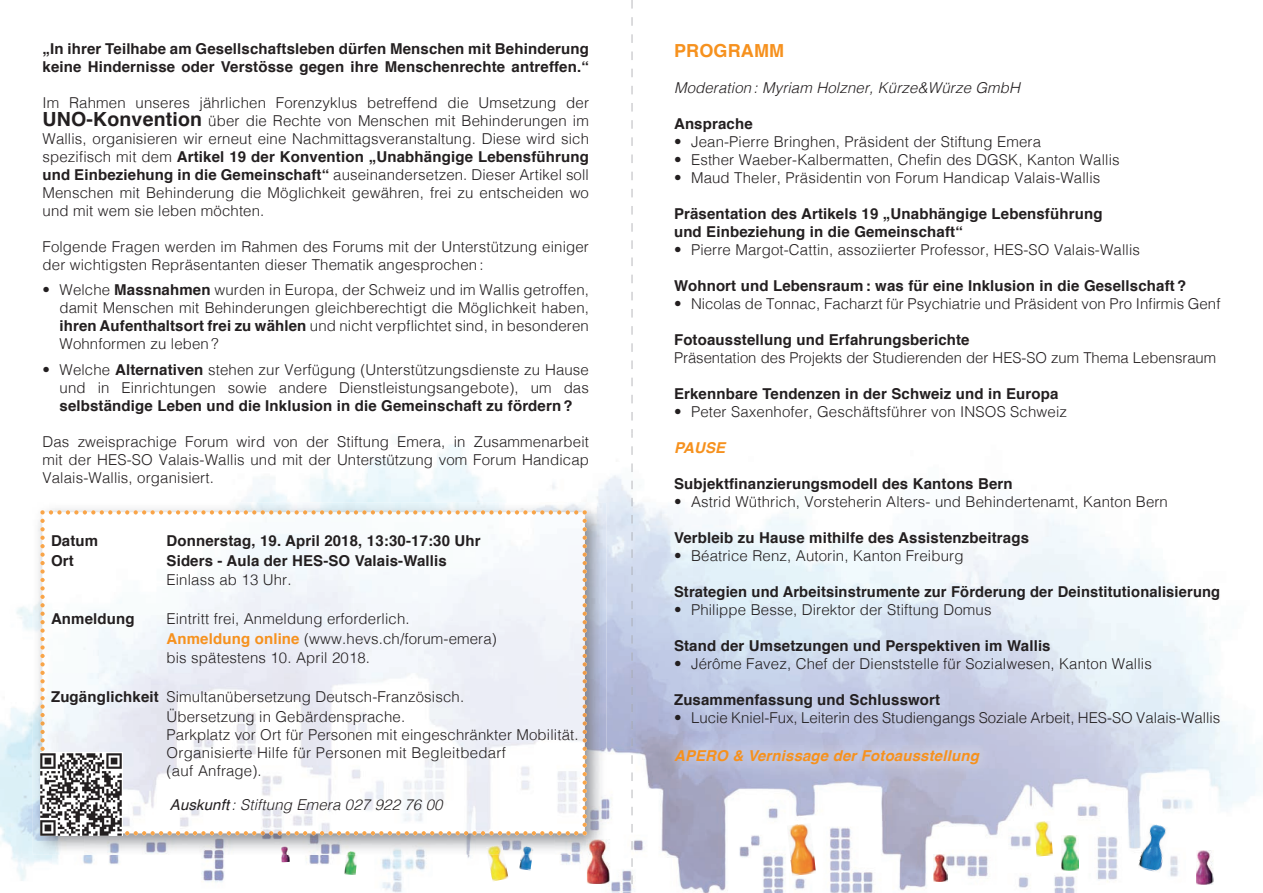
<style>
.page{position:relative;width:1263px;height:893px;background:#fff}
.page>*{position:absolute;margin:0;border:0;box-sizing:border-box;transform-origin:0 0}
.t1{font:700 18px "Helvetica";letter-spacing:.01em;color:#f6911e}
.t2{font:300 15px/18px "Helvetica";letter-spacing:.01em;color:#231f20}
.t3{font:700 15px/18px "Helvetica";letter-spacing:.01em;color:#231f20}
.t4{font:italic 300 15px "Helvetica";letter-spacing:.01em;color:#231f20}
.t5{font:italic 700 15px "Helvetica";letter-spacing:.01em;color:#f6911e}
.s1{font-weight:700;font-size:19.5px}
.s2{font-weight:700}
.s3{font-weight:700;color:#f6911e}
.s4{font-weight:400}
</style>
<div class="page">
<img style="left:241px;top:434px;width:548px;height:101px">
<img style="left:789px;top:499px;width:469px;height:394px">
<img style="left:0;top:606px;width:52px;height:275px">
<img style="left:579px;top:535px;width:210px;height:358px">
<img style="left:52px;top:855px;width:527px;height:38px">
<img style="left:587px;top:839px;width:23px;height:45px">
<img style="left:933px;top:854px;width:14px;height:27px">
<img style="left:487px;top:855px;width:21px;height:26px">
<img style="left:1034px;top:821px;width:19px;height:35px">
<img style="left:519px;top:855px;width:14px;height:15px">
<img style="left:1138px;top:823px;width:32px;height:50px">
<img style="left:38px;top:503px;width:320px;height:50px">
<img style="left:33px;top:553px;width:52px;height:302px">
<img style="left:554px;top:553px;width:52px;height:302px">
<img style="left:178px;top:833px;width:193px;height:2px">
<img style="left:587px;top:839px;width:19px;height:16px">
<img style="left:486px;top:845px;width:18px;height:10px">
<svg style="left:521px;top:846px;width:13px;height:9px"></svg>
<img style="left:43px;top:512px;width:290px;height:85px">
<img style="left:338px;top:512px;width:240px;height:321px">
<img style="left:123px;top:780px;width:215px;height:53px">
<img style="left:40px;top:519px;width:5px;height:207px">
<img style="left:371px;top:831px;width:207px;height:4px">
<img style="left:583px;top:519px;width:4px;height:207px">
<img style="left:371px;top:510px;width:207px;height:4px">
<svg style="left:40px;top:510px;width:5px;height:4px"></svg>
<svg style="left:583px;top:510px;width:4px;height:4px"></svg>
<svg style="left:583px;top:831px;width:4px;height:4px"></svg>
<img style="left:40px;top:753px;width:82px;height:82px">
<img style="left:787px;top:823px;width:29px;height:53px">
<img style="left:1062px;top:836px;width:16px;height:34px">
<img style="left:344px;top:855px;width:13px;height:20px">
<svg style="left:347px;top:851px;width:9px;height:4px"></svg>
<img style="left:1196px;top:850px;width:18px;height:34px">
<img style="left:631px;top:434px;width:1px;height:450px">
<svg style="left:281px;top:846px;width:9px;height:16px"></svg>
<img style="left:660px;top:734px;width:334px;height:45px">
<p class="t3" style="left:43px;top:40px;width:548px">„In ihrer Teilhabe am Gesellschaftsleben dürfen Menschen mit Behinderung keine Hindernisse oder Verstösse gegen ihre Menschenrechte antreffen.“</p>
<p class="t2" style="left:43px;top:92px;width:548px;text-align:justify">Im Rahmen unseres jährlichen Forenzyklus betreffend die Umsetzung der <span class="s1">UNO-Konvention</span> über die Rechte von Menschen mit Behinderungen im Wallis, organisieren wir erneut eine Nachmittagsveranstaltung. Diese wird sich spezifisch mit dem <span class="s2">Artikel 19 der Konvention „Unabhängige Lebensführung und Einbeziehung in die Gemeinschaft“</span> auseinandersetzen. Dieser Artikel soll Menschen mit Behinderung die Möglichkeit gewähren, frei zu entscheiden wo und mit wem sie leben möchten.</p>
<p class="t2" style="left:43px;top:236px;width:548px">Folgende Fragen werden im Rahmen des Forums mit der Unterstützung einiger der wichtigsten Repräsentanten dieser Thematik angesprochen :</p>
<p class="t2" style="left:60px;top:280px;width:531px;text-align:justify;text-indent:-17px">• Welche <span class="s2">Massnahmen</span> wurden in Europa, der Schweiz und im Wallis getroffen, damit Menschen mit Behinderungen gleichberechtigt die Möglichkeit haben, <span class="s2">ihren Aufenthaltsort frei zu wählen</span> und nicht verpflichtet sind, in besonderen Wohnformen zu leben ?</p>
<p class="t2" style="left:43px;top:359px;width:548px;text-align:right">• Welche <span class="s2">Alternativen</span> stehen zur Verfügung (Unterstützungsdienste zu Hause und in Einrichtungen sowie andere Dienstleistungsangebote), um das</p>
<p class="t3" style="left:60px;top:397px;width:515px">selbständige Leben und die Inklusion in die Gemeinschaft zu fördern ?</p>
<p class="t2" style="left:43px;top:431px;width:548px;text-align:justify">Das zweisprachige Forum wird von der Stiftung Emera, in Zusammenarbeit mit der HES-SO Valais-Wallis und mit der Unterstützung vom Forum Handicap Valais-Wallis, organisiert.</p>
<p class="t3" style="left:51px;top:532px;width:49px">Datum</p>
<p class="t3" style="left:167px;top:532px;width:316px">Donnerstag, 19. April 2018, 13:30-17:30 Uhr</p>
<p class="t3" style="left:51px;top:552px;width:24px">Ort</p>
<p class="t3" style="left:167px;top:552px;width:282px">Siders - Aula der HES-SO Valais-Wallis</p>
<p class="t2" style="left:167px;top:570px;width:127px">Einlass ab 13 Uhr.</p>
<p class="t3" style="left:51px;top:610px;width:85px">Anmeldung</p>
<p class="t2" style="left:167px;top:608px;width:332px;line-height:19.5px">Eintritt frei, Anmeldung erforderlich.<br><span class="s3">Anmeldung online</span> (www.hevs.ch/forum-emera) bis spätestens 10. April 2018.</p>
<p class="t2" style="left:167px;top:686px;width:299px;line-height:19.5px;text-indent:-115px"><span class="s2">Zugänglichkeit</span> Simultanübersetzung Deutsch-Französisch.<br>Übersetzung in Gebärdensprache.</p>
<p class="t2" style="left:167px;top:724px;width:414px">Parkplatz vor Ort für Personen mit eingeschränkter Mobilität.<br>Organisierte Hilfe für Personen mit Begleitbedarf<br>(auf Anfrage).</p>
<p class="t4" style="left:170px;top:792px;width:274px"><span class="s4">Auskunft</span> : Stiftung Emera 027 922 76 00</p>
<p class="t1" style="left:674px;top:36px;width:112px">PROGRAMM</p>
<p class="t4" style="left:674px;top:75px;width:348px">Moderation : Myriam Holzner, Kürze&amp;Würze GmbH</p>
<p class="t3" style="left:674px;top:115px;width:80px">Ansprache</p>
<p class="t2" style="left:674px;top:132px;width:368px">• Jean-Pierre Bringhen, Präsident der Stiftung Emera</p>
<p class="t2" style="left:674px;top:150px;width:447px">• Esther Waeber-Kalbermatten, Chefin des DGSK, Kanton Wallis</p>
<p class="t2" style="left:674px;top:168px;width:428px">• Maud Theler, Präsidentin von Forum Handicap Valais-Wallis</p>
<p class="t3" style="left:674px;top:205px;width:430px">Präsentation des Artikels 19 „Unabhängige Lebensführung und Einbeziehung in die Gemeinschaft“</p>
<p class="t2" style="left:674px;top:240px;width:467px">• Pierre Margot-Cattin, assoziierter Professor, HES-SO Valais-Wallis</p>
<p class="t3" style="left:674px;top:277px;width:514px">Wohnort und Lebensraum : was für eine Inklusion in die Gesellschaft ?</p>
<p class="t2" style="left:674px;top:294px;width:548px">• Nicolas de Tonnac, Facharzt für Psychiatrie und Präsident von Pro Infirmis Genf</p>
<p class="t3" style="left:674px;top:331px;width:297px">Fotoausstellung und Erfahrungsberichte</p>
<p class="t2" style="left:674px;top:348px;width:544px">Präsentation des Projekts der Studierenden der HES-SO zum Thema Lebensraum</p>
<p class="t3" style="left:674px;top:385px;width:386px">Erkennbare Tendenzen in der Schweiz und in Europa</p>
<p class="t2" style="left:674px;top:402px;width:394px">• Peter Saxenhofer, Geschäftsführer von INSOS Schweiz</p>
<p class="t5" style="left:674px;top:436px;width:53px">PAUSE</p>
<p class="t3" style="left:674px;top:475px;width:340px">Subjektfinanzierungsmodell des Kantons Bern</p>
<p class="t2" style="left:674px;top:492px;width:495px">• Astrid Wüthrich, Vorsteherin Alters- und Behindertenamt, Kanton Bern</p>
<p class="t3" style="left:674px;top:529px;width:356px">Verbleib zu Hause mithilfe des Assistenzbeitrags</p>
<p class="t2" style="left:674px;top:546px;width:291px">• Béatrice Renz, Autorin, Kanton Freiburg</p>
<p class="t3" style="left:674px;top:583px;width:548px">Strategien und Arbeitsinstrumente zur Förderung der Deinstitutionalisierung</p>
<p class="t2" style="left:674px;top:600px;width:319px">• Philippe Besse, Direktor der Stiftung Domus</p>
<p class="t3" style="left:674px;top:637px;width:378px">Stand der Umsetzungen und Perspektiven im Wallis</p>
<p class="t2" style="left:674px;top:654px;width:479px">• Jérôme Favez, Chef der Dienststelle für Sozialwesen, Kanton Wallis</p>
<p class="t3" style="left:674px;top:691px;width:268px">Zusammenfassung und Schlusswort</p>
<p class="t2" style="left:674px;top:708px;width:548px">• Lucie Kniel-Fux, Leiterin des Studiengangs Soziale Arbeit, HES-SO Valais-Wallis</p>
<p class="t5" style="left:674px;top:743px;width:306px">APERO &amp; Vernissage der Fotoausstellung</p>
</div>
